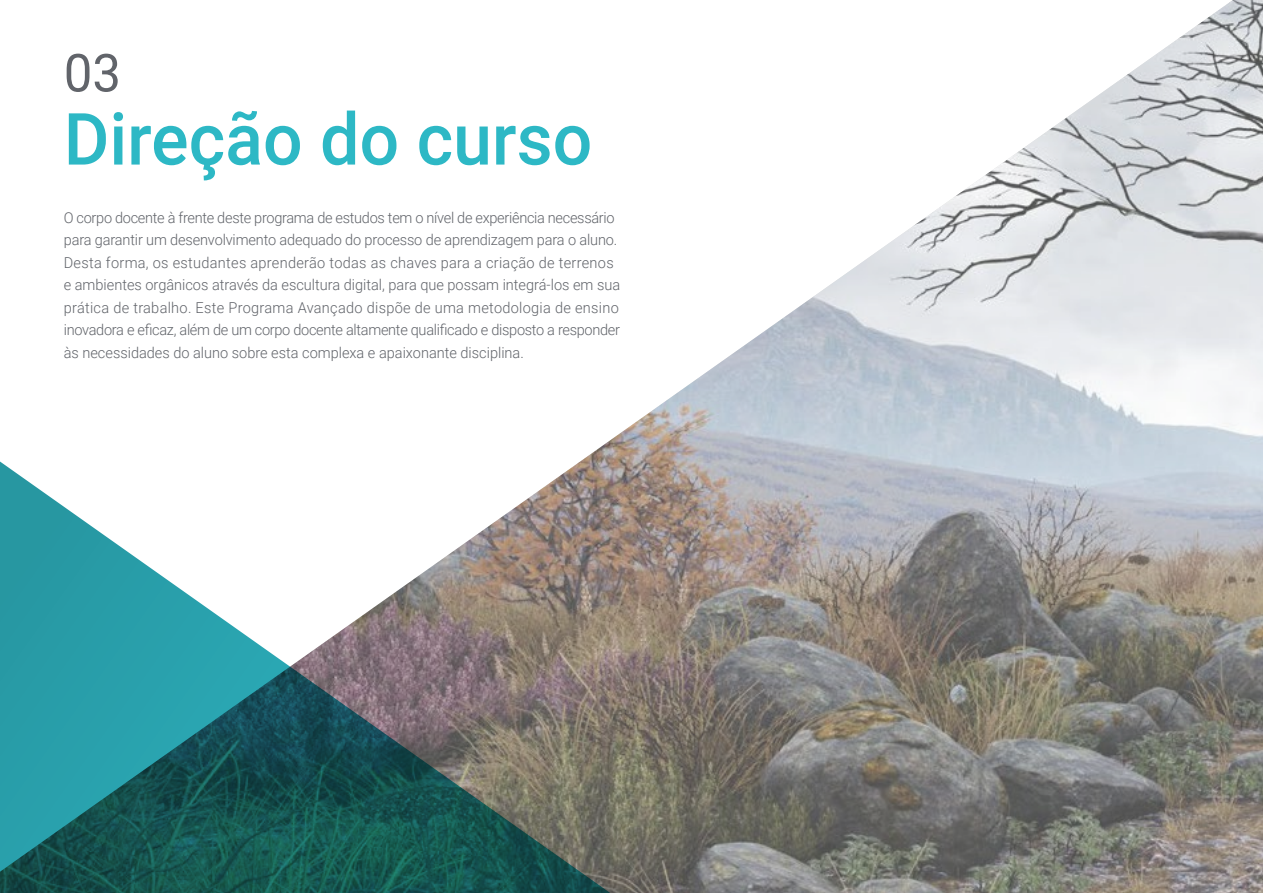
<style>
.page{position:relative;width:1263px;height:893px;background:#fff}
.page>*{position:absolute;margin:0;border:0;box-sizing:border-box;transform-origin:0 0}
.t1{font:500 72px "Roboto";color:#2db8c5}
.t2{font:52.5px "Roboto";color:#61646a}
.t3{font:300 15px/22.5px "Roboto";color:#61646a}
</style>
<div class="page">
<img style="left:602px;top:0;width:661px;height:893px">
<svg style="left:0;top:446px;width:640px;height:447px"></svg>
<h2 class="t2" style="left:64px;top:36px;width:59px">03</h2>
<h1 class="t1" style="left:64px;top:89px;width:530px">Direção do curso</h1>
<p class="t3" style="left:64px;top:205px;width:558px">O corpo docente à frente deste programa de estudos tem o nível de experiência necessário para garantir um desenvolvimento adequado do processo de aprendizagem para o aluno.<br>Desta forma, os estudantes aprenderão todas as chaves para a criação de terrenos e ambientes orgânicos através da escultura digital, para que possam integrá-los em sua prática de trabalho. Este Programa Avançado dispõe de uma metodologia de ensino inovadora e eficaz, além de um corpo docente altamente qualificado e disposto a responder às necessidades do aluno sobre esta complexa e apaixonante disciplina.</p>
</div>
